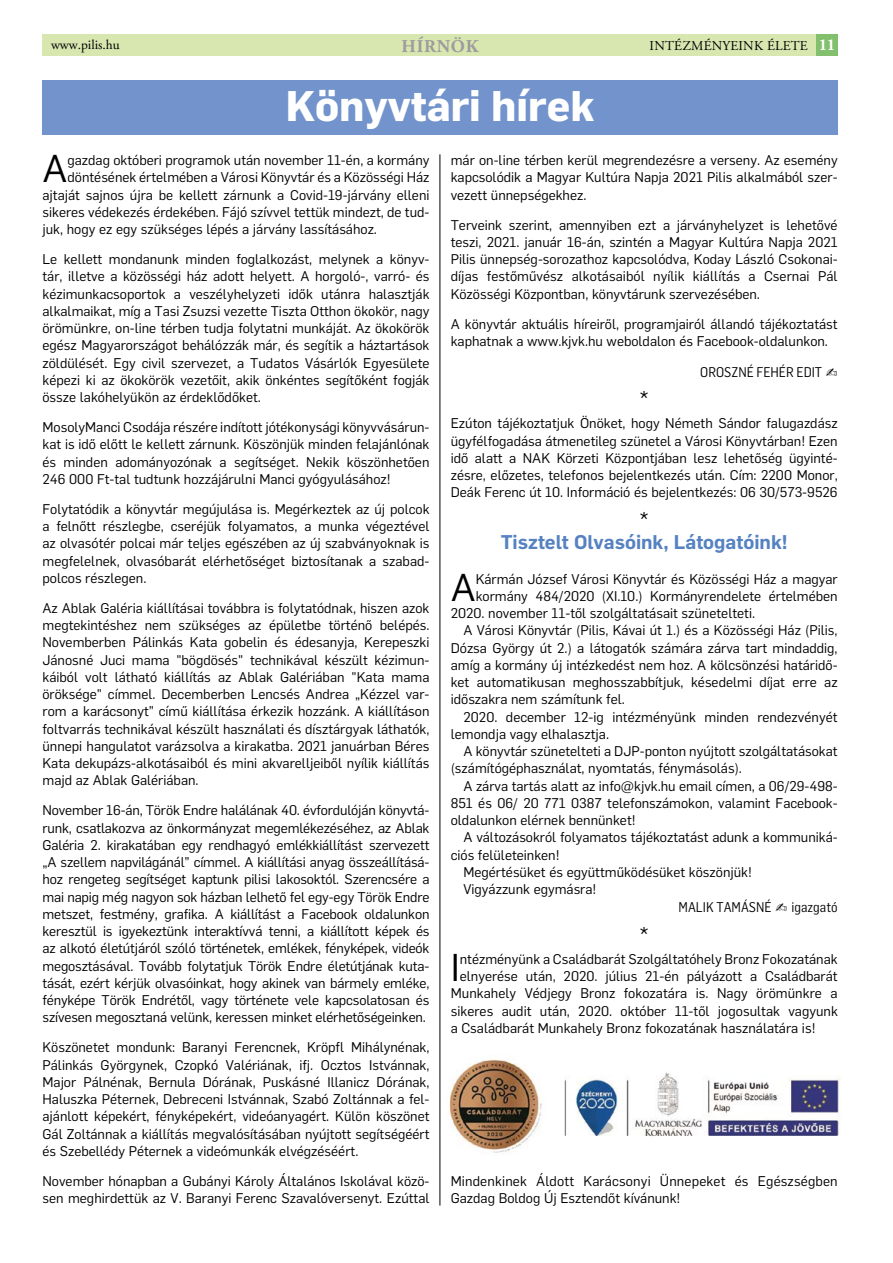
<style>
.page{position:relative;width:893px;height:1263px;background:#fff}
.page>*{position:absolute;margin:0;border:0;box-sizing:border-box;transform-origin:0 0}
.t1{font:700 42px "Flama";color:#fff}
.t2{font:37.95px "Flama";color:#000}
.t3{font:22.5px "Flama";color:#000}
.t4{font:600 19.5px "Flama";color:#5682c2}
.t5{font:700 18px "Adobe Garamond Pro";letter-spacing:.04em;color:#9c9c9d}
.t6{font:700 16.5px "Adobe Garamond Pro";color:#fff}
.t7{font:13.8px/17.2px "Flama";color:#000;text-align:justify}
.t8{font:13.8px "Flama Semicondensed";color:#000}
.t9{font:13.5px "Adobe Garamond Pro";letter-spacing:.015em;color:#000}
</style>
<div class="page">
<div style="left:43px;top:34px;width:795px;height:21px;background:#d8e6b0"></div>
<div style="left:816px;top:34px;width:22px;height:21px;background:#82c06e"></div>
<div style="left:43px;top:81px;width:795px;height:54px;background:#7293cb"></div>
<hr style="left:440px;top:154px;width:1px;height:1051px;background:#000">
<img style="left:449px;top:1059px;width:392px;height:94px">
<p class="t9" style="left:51px;top:36px;width:70px">www.pilis.hu</p>
<h3 class="t5" style="left:401px;top:36px;width:79px">HÍRNÖK</h3>
<p class="t6" style="left:819px;top:35px;width:18px">11</p>
<p class="t9" style="left:650px;top:37px;width:160px">INTÉZMÉNYEINK ÉLETE</p>
<h1 class="t1" style="left:286px;top:75px;width:310px">Könyvtári hírek</h1>
<h2 class="t2" style="left:43px;top:143px;width:26px">A</h2>
<p class="t7" style="left:67px;top:151px;width:363px">gazdag októberi programok után november 11-én, a kormány</p>
<p class="t7" style="left:67px;top:168px;width:363px">döntésének értelmében a Városi Könyvtár és a Közösségi Ház</p>
<p class="t7" style="left:43px;top:185px;width:388px">ajtaját sajnos újra be kellett zárnunk a Covid-19-járvány elleni</p>
<p class="t7" style="left:43px;top:202px;width:388px">sikeres védekezés érdekében. Fájó szívvel tettük mindezt, de tud-</p>
<p class="t7" style="left:43px;top:220px;width:336px">juk, hogy ez egy szükséges lépés a járvány lassításához.</p>
<p class="t7" style="left:43px;top:250px;width:388px">Le kellett mondanunk minden foglalkozást, melynek a könyv&shy;tár, illetve a közösségi ház adott helyett. A horgoló-, varró- és kézimunkacsoportok a veszélyhelyzeti idők utánra halasztják alkalmaikat, míg a Tasi Zsuzsi vezette Tiszta Otthon ökokör, nagy örömünkre, on-line térben tudja folytatni munkáját. Az ökokörök egész Magyarországot behálózzák már, és segítik a háztartások zöldülését. Egy civil szervezet, a Tudatos Vásárlók Egyesülete képezi ki az ökokörök vezetőit, akik önkéntes segítőként fogják össze lakóhelyükön az érdeklődőket.</p>
<p class="t7" style="left:43px;top:418px;width:388px">MosolyManci Csodája részére indított jótékonysági könyvvásárun&shy;kat is idő előtt le kellett zárnunk. Köszönjük minden felajánlónak és minden adományozónak a segítséget. Nekik köszönhetően 246 000 Ft-tal tudtunk hozzájárulni Manci gyógyulásához!</p>
<p class="t7" style="left:43px;top:499px;width:388px">Folytatódik a könyvtár megújulása is. Megérkeztek az új polcok a felnőtt részlegbe, cseréjük folyamatos, a munka végeztével az olvasótér polcai már teljes egészében az új szabványoknak is megfelelnek, olvasóbarát elérhetőséget biztosítanak a szabad&shy;polcos részlegen.</p>
<p class="t7" style="left:43px;top:598px;width:388px">Az Ablak Galéria kiállításai továbbra is folytatódnak, hiszen azok megtekintéshez nem szükséges az épületbe történő belépés.<br>Novemberben Pálinkás Kata gobelin és édesanyja, Kerepeszki Jánosné Juci mama "bögdösés" technikával készült kézimun&shy;káiból volt látható kiállítás az Ablak Galériában "Kata mama öröksége" címmel. Decemberben Lencsés Andrea „Kézzel var&shy;rom a karácsonyt” című kiállítása érkezik hozzánk. A kiállításon foltvarrás technikával készült használati és dísztárgyak láthatók, ünnepi hangulatot varázsolva a kirakatba. 2021 januárban Béres Kata dekupázs-alkotásaiból és mini akvarelljeiből nyílik kiállítás majd az Ablak Galériában.</p>
<p class="t7" style="left:43px;top:801px;width:388px">November 16-án, Török Endre halálának 40. évfordulóján könyvtá&shy;runk, csatlakozva az önkormányzat megemlékezéséhez, az Ablak Galéria 2. kirakatában egy rendhagyó emlékkiállítást szervezett „A szellem napvilágánál” címmel. A kiállítási anyag összeállításá&shy;hoz rengeteg segítséget kaptunk pilisi lakosoktól. Szerencsére a mai napig még nagyon sok házban lelhető fel egy-egy Török Endre metszet, festmény, grafika. A kiállítást a Facebook oldalunkon keresztül is igyekeztünk interaktívvá tenni, a kiállított képek és az alkotó életútjáról szóló történetek, emlékek, fényképek, videók megosztásával. Tovább folytatjuk Török Endre életútjának kuta&shy;tását, ezért kérjük olvasóinkat, hogy akinek van bármely emléke, fényképe Török Endrétől, vagy története vele kapcsolatosan és szívesen megosztaná velünk, keressen minket elérhetőségeinken.</p>
<p class="t7" style="left:43px;top:1038px;width:388px">Köszönetet mondunk: Baranyi Ferencnek, Kröpfl Mihálynénak, Pálinkás Györgynek, Czopkó Valériának, ifj. Ocztos Istvánnak, Major Pálnénak, Bernula Dórának, Puskásné Illanicz Dórának, Haluszka Péternek, Debreceni Istvánnak, Szabó Zoltánnak a fel&shy;ajánlott képekért, fényképekért, videóanyagért. Külön köszönet Gál Zoltánnak a kiállítás megvalósításában nyújtott segítségéért és Szebellédy Péternek a videómunkák elvégzéséért.</p>
<p class="t7" style="left:43px;top:1171px;width:388px">November hónapban a Gubányi Károly Általános Iskolával közö&shy;sen meghirdettük az V. Baranyi Ferenc Szavalóversenyt. Ezúttal</p>
<p class="t7" style="left:451px;top:151px;width:388px">már on-line térben kerül megrendezésre a verseny. Az esemény kapcsolódik a Magyar Kultúra Napja 2021 Pilis alkalmából szer&shy;vezett ünnepségekhez.</p>
<p class="t7" style="left:451px;top:215px;width:388px">Terveink szerint, amennyiben ezt a járványhelyzet is lehetővé teszi, 2021. január 16-án, szintén a Magyar Kultúra Napja 2021<br>Pilis ünnepség-sorozathoz kapcsolódva, Koday László Csokonai&shy;díjas festőművész alkotásaiból nyílik kiállítás a Csernai Pál Közösségi Központban, könyvtárunk szervezésében.</p>
<p class="t7" style="left:451px;top:314px;width:388px">A könyvtár aktuális híreiről, programjairól állandó tájékoztatást kaphatnak a www.kjvk.hu weboldalon és Facebook-oldalunkon.</p>
<p class="t8" style="left:700px;top:363px;width:139px">OROSZNÉ FEHÉR EDIT ✍</p>
<h3 class="t3" style="left:639px;top:384px;width:11px">*</h3>
<p class="t7" style="left:451px;top:414px;width:388px">Ezúton tájékoztatjuk Önöket, hogy Németh Sándor falugazdász ügyfélfogadása átmenetileg szünetel a Városi Könyvtárban! Ezen idő alatt a NAK Körzeti Központjában lesz lehetőség ügyinté&shy;zésre, előzetes, telefonos bejelentkezés után. Cím: 2200 Monor, Deák Ferenc út 10. Információ és bejelentkezés: 06 30/573-9526</p>
<h3 class="t3" style="left:639px;top:505px;width:11px">*</h3>
<h3 class="t4" style="left:501px;top:528px;width:289px">Tisztelt Olvasóink, Látogatóink!</h3>
<h2 class="t2" style="left:451px;top:561px;width:26px">A</h2>
<p class="t7" style="left:476px;top:569px;width:364px">Kármán József Városi Könyvtár és Közösségi Ház a magyar</p>
<p class="t7" style="left:476px;top:586px;width:363px">kormány 484/2020 (XI.10.) Kormányrendelete értelmében</p>
<p class="t7" style="left:451px;top:604px;width:306px">2020. november 11-től szolgáltatásait szünetelteti.</p>
<p class="t7" style="left:463px;top:621px;width:376px">A Városi Könyvtár (Pilis, Kávai út 1.) és a Közösségi Ház (Pilis,</p>
<p class="t7" style="left:451px;top:638px;width:388px">Dózsa György út 2.) a látogatók számára zárva tart mindaddig,</p>
<p class="t7" style="left:451px;top:655px;width:388px">amíg a kormány új intézkedést nem hoz. A kölcsönzési határidő-</p>
<p class="t7" style="left:451px;top:673px;width:388px">ket automatikusan meghosszabbítjuk, késedelmi díjat erre az</p>
<p class="t7" style="left:451px;top:690px;width:176px">időszakra nem számítunk fel.</p>
<p class="t7" style="left:463px;top:707px;width:376px">2020. december 12-ig intézményünk minden rendezvényét</p>
<p class="t7" style="left:451px;top:724px;width:160px">lemondja vagy elhalasztja.</p>
<p class="t7" style="left:463px;top:742px;width:376px">A könyvtár szünetelteti a DJP-ponton nyújtott szolgáltatásokat</p>
<p class="t7" style="left:451px;top:759px;width:293px">(számítógéphasználat, nyomtatás, fénymásolás).</p>
<p class="t7" style="left:463px;top:776px;width:376px">A zárva tartás alatt az info@kjvk.hu email címen, a 06/29-498-</p>
<p class="t7" style="left:451px;top:793px;width:388px">851 és 06/ 20 771 0387 telefonszámokon, valamint Facebook-</p>
<p class="t7" style="left:451px;top:811px;width:186px">oldalunkon elérnek bennünket!</p>
<p class="t7" style="left:463px;top:828px;width:376px">A változásokról folyamatos tájékoztatást adunk a kommuniká-</p>
<p class="t7" style="left:451px;top:845px;width:110px">ciós felületeinken!</p>
<p class="t7" style="left:463px;top:862px;width:290px">Megértésüket és együttműködésüket köszönjük!</p>
<p class="t7" style="left:463px;top:880px;width:134px">Vigyázzunk egymásra!</p>
<p class="t8" style="left:679px;top:898px;width:161px">MALIK TAMÁSNÉ ✍ igazgató</p>
<h3 class="t3" style="left:639px;top:919px;width:11px">*</h3>
<h2 class="t2" style="left:451px;top:941px;width:11px">I</h2>
<p class="t7" style="left:460px;top:949px;width:379px">ntézményünk a Családbarát Szolgáltatóhely Bronz Fokozatának</p>
<p class="t7" style="left:460px;top:967px;width:379px">elnyerése után, 2020. július 21-én pályázott a Családbarát</p>
<p class="t7" style="left:451px;top:984px;width:388px">Munkahely Védjegy Bronz fokozatára is. Nagy örömünkre a</p>
<p class="t7" style="left:451px;top:1001px;width:389px">sikeres audit után, 2020. október 11-től jogosultak vagyunk</p>
<p class="t7" style="left:451px;top:1018px;width:366px">a Családbarát Munkahely Bronz fokozatának használatára is!</p>
<p class="t7" style="left:451px;top:1171px;width:388px">Mindenkinek Áldott Karácsonyi Ünnepeket és Egészségben<br>Gazdag Boldog Új Esztendőt kívánunk!</p>
</div>
